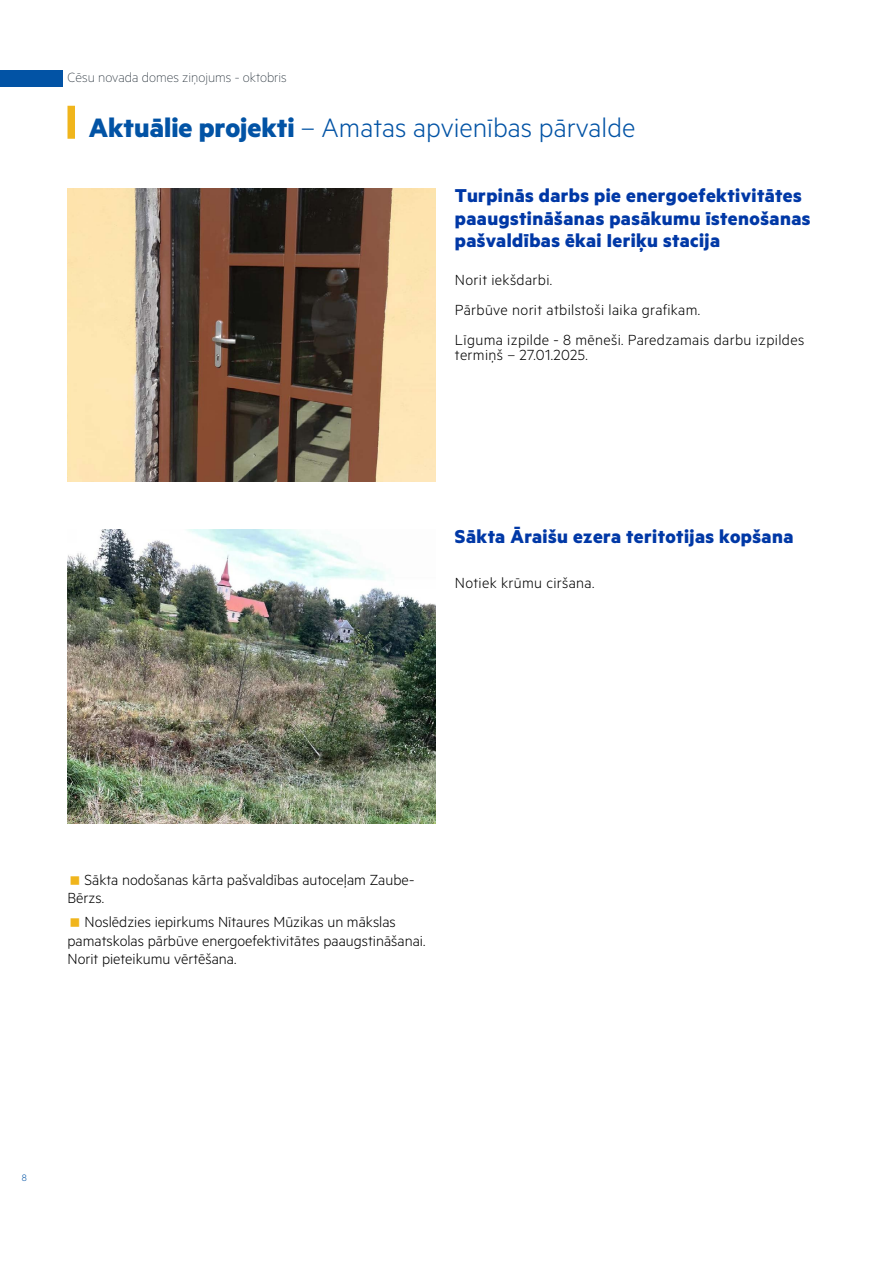
<style>
.page{position:relative;width:893px;height:1263px;background:#fff}
.page>*{position:absolute;margin:0;border:0;box-sizing:border-box;transform-origin:0 0}
.t1{font:300 30px "Metric";color:#0253a5}
.t2{font:700 21px/22.5px "Metric";letter-spacing:.02em;color:#0038a6}
.t3{font:300 16.5px/18px "Metric";color:#000}
.t4{font:300 16.5px/30px "Metric";letter-spacing:.02em;color:#000}
.t5{font:100 15px "Metric";color:#1b2630}
.t6{font:300 10.5px "Metric";color:#0253a5}
.s1{font-weight:700}
</style>
<div class="page">
<div style="left:0;top:70px;width:63px;height:17px;background:#0253a5"></div>
<div style="left:68px;top:106px;width:7px;height:33px;background:#f0b51c"></div>
<img style="left:68px;top:530px;width:367px;height:294px">
<img style="left:68px;top:189px;width:367px;height:292px">
<p class="t5" style="left:68px;top:69px;width:221px">Cēsu novada domes ziņojums ‑ oktobris</p>
<h1 class="t1" style="left:89px;top:110px;width:548px"><span class="s1">Aktuālie projekti</span> – Amatas apvienības pārvalde</h1>
<p class="t2" style="left:455px;top:184px;width:357px">Turpinās darbs pie energoefektivitātes paaugstināšanas pasākumu īstenošanas pašvaldības ēkai Ieriķu stacija</p>
<p class="t4" style="left:455px;top:264px;width:351px">Norit iekšdarbi.<br>Pārbūve norit atbilstoši laika grafikam.<br>Līguma izpilde ‑ 8 mēneši. Paredzamais darbu izpildes</p>
<p class="t4" style="left:455px;top:339px;width:134px">termiņš – 27.01.2025.</p>
<p class="t2" style="left:455px;top:525px;width:340px">Sākta Āraišu ezera teritotijas kopšana</p>
<p class="t4" style="left:455px;top:568px;width:141px">Notiek krūmu ciršana.</p>
<p class="t3" style="left:67px;top:871px;width:348px;text-indent:17px">Sākta nodošanas kārta pašvaldības autoceļam Zaube-<br>Bērzs.</p>
<p class="t3" style="left:67px;top:913px;width:359px;text-indent:17px">Noslēdzies iepirkums Nītaures Mūzikas un mākslas pamatskolas pārbūve energoefektivitātes paaugstināšanai.<br>Norit pieteikumu vērtēšana.</p>
<p class="t6" style="left:22px;top:1171px;width:7px">8</p>
</div>
